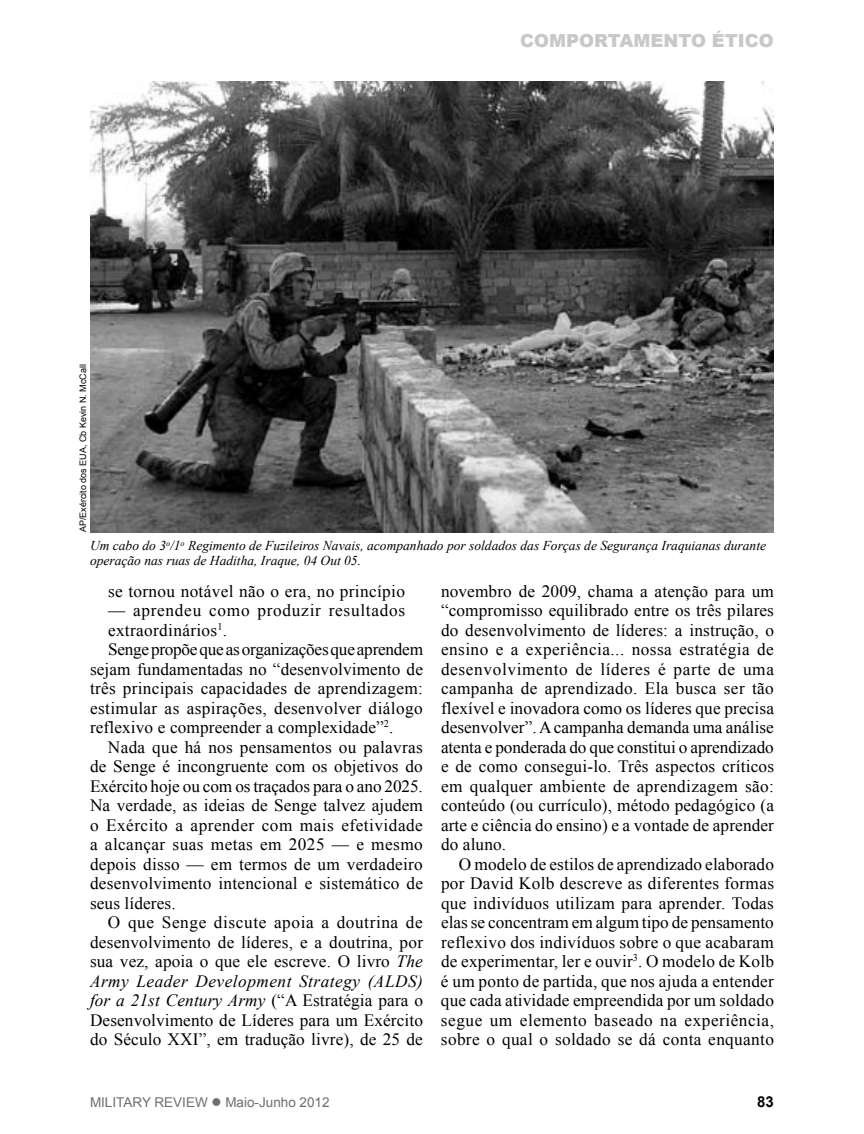
<style>
.page{position:relative;width:864px;height:1134px;background:#fff}
.page>*{position:absolute;margin:0;border:0;box-sizing:border-box;transform-origin:0 0}
.t1{font:900 18px "Arial";color:#c6c8ca}
.t2{font:17.25px/19.5px "Times New Roman";letter-spacing:.015em;color:#000;text-align:justify}
.t3{font:17.25px "Times New Roman";letter-spacing:-.005em;color:#000}
.t4{font:17.25px "Times New Roman";letter-spacing:-.015em;color:#000}
.t5{font:italic 17.25px "Times New Roman";letter-spacing:.005em;color:#000}
.t6{font:italic 17.25px "Times New Roman";letter-spacing:.03em;color:#000}
.t7{font:17.25px "Times New Roman";letter-spacing:.035em;color:#000}
.t8{font:17.25px "Times New Roman";letter-spacing:.04em;color:#000}
.t9{font:700 15px "Arial";color:#000}
.t10{font:italic 13.5px/14.2px "Times New Roman";color:#000}
.t11{font:13.5px "Arial";color:#6d6e71}
.t12{font:9px "Arial";color:#000}
.s1{font-style:italic}
.s2{font-style:normal}
</style>
<div class="page">
<img style="left:90px;top:81px;width:684px;height:451px">
<p class="t12" style="left:77px;top:532px;width:170px;rotate:-90deg">AP/Exército dos EUA, Cb Kevin N. McCall</p>
<p class="t1" style="left:520px;top:27px;width:255px">COMPORTAMENTO ÉTICO</p>
<p class="t10" style="left:90px;top:539px;width:678px">Um cabo do 3<sup>o</sup>/1<sup>o</sup> Regimento de Fuzileiros Navais, acompanhado por soldados das Forças de Segurança Iraquianas durante operação nas ruas de Haditha, Iraque, 04 Out 05.</p>
<p class="t2" style="left:108px;top:581px;width:298px">se tornou notável não o era, no princípio</p>
<p class="t8" style="left:108px;top:599px;width:299px">— aprendeu como produzir resultados</p>
<p class="t2" style="left:108px;top:620px;width:121px">extraordinários<sup>1</sup>.</p>
<p class="t4" style="left:108px;top:638px;width:317px">Senge propõe que as organizações que aprendem</p>
<p class="t2" style="left:90px;top:659px;width:335px">sejam fundamentadas no “desenvolvimento de</p>
<p class="t2" style="left:90px;top:679px;width:334px">três principais capacidades de aprendizagem:</p>
<p class="t2" style="left:90px;top:698px;width:334px">estimular as aspirações, desenvolver diálogo</p>
<p class="t2" style="left:90px;top:718px;width:305px">reflexivo e compreender a complexidade”<sup>2</sup>.</p>
<p class="t2" style="left:108px;top:737px;width:316px">Nada que há nos pensamentos ou palavras</p>
<p class="t2" style="left:90px;top:757px;width:334px">de Senge é incongruente com os objetivos do</p>
<p class="t3" style="left:90px;top:775px;width:334px">Exército hoje ou com os traçados para o ano 2025.</p>
<p class="t2" style="left:90px;top:796px;width:335px">Na verdade, as ideias de Senge talvez ajudem</p>
<p class="t2" style="left:90px;top:815px;width:334px">o Exército a aprender com mais efetividade</p>
<p class="t2" style="left:90px;top:835px;width:334px">a alcançar suas metas em 2025 — e mesmo</p>
<p class="t2" style="left:90px;top:854px;width:334px">depois disso — em termos de um verdadeiro</p>
<p class="t2" style="left:90px;top:874px;width:335px">desenvolvimento intencional e sistemático de</p>
<p class="t2" style="left:90px;top:893px;width:87px">seus líderes.</p>
<p class="t7" style="left:108px;top:911px;width:316px">O que Senge discute apoia a doutrina de</p>
<p class="t2" style="left:90px;top:932px;width:335px">desenvolvimento de líderes, e a doutrina, por</p>
<p class="t2" style="left:90px;top:952px;width:334px">sua vez, apoia o que ele escreve. O livro <span class="s1">The</span></p>
<p class="t6" style="left:90px;top:969px;width:334px">Army Leader Development Strategy (ALDS)</p>
<p class="t5" style="left:90px;top:989px;width:335px">for a 21st Century Army <span class="s2">(“A Estratégia para o</span></p>
<p class="t2" style="left:90px;top:1010px;width:335px">Desenvolvimento de Líderes para um Exército</p>
<p class="t2" style="left:90px;top:1030px;width:334px">do Século XXI”, em tradução livre), de 25 de</p>
<p class="t2" style="left:441px;top:581px;width:335px">novembro de 2009, chama a atenção para um “compromisso equilibrado entre os três pilares do desenvolvimento de líderes: a instrução, o ensino e a experiência... nossa estratégia de desenvolvimento de líderes é parte de uma campanha de aprendizado. Ela busca ser tão flexível e inovadora como os líderes que precisa desenvolver”. A campanha demanda uma análise atenta e ponderada do que constitui o aprendizado e de como consegui-lo. Três aspectos críticos em qualquer ambiente de aprendizagem são: conteúdo (ou currículo), método pedagógico (a arte e ciência do ensino) e a vontade de aprender do aluno.</p>
<p class="t2" style="left:441px;top:854px;width:335px;text-indent:18px">O modelo de estilos de aprendizado elaborado por David Kolb descreve as diferentes formas que indivíduos utilizam para aprender. Todas elas se concentram em algum tipo de pensamento reflexivo dos indivíduos sobre o que acabaram de experimentar, ler e ouvir<sup>3</sup>. O modelo de Kolb é um ponto de partida, que nos ajuda a entender que cada atividade empreendida por um soldado segue um elemento baseado na experiência, sobre o qual o soldado se dá conta enquanto</p>
<p class="t11" style="left:90px;top:1093px;width:241px">MILITARY REVIEW ● Maio-Junho 2012</p>
<p class="t9" style="left:757px;top:1092px;width:18px">83</p>
</div>
